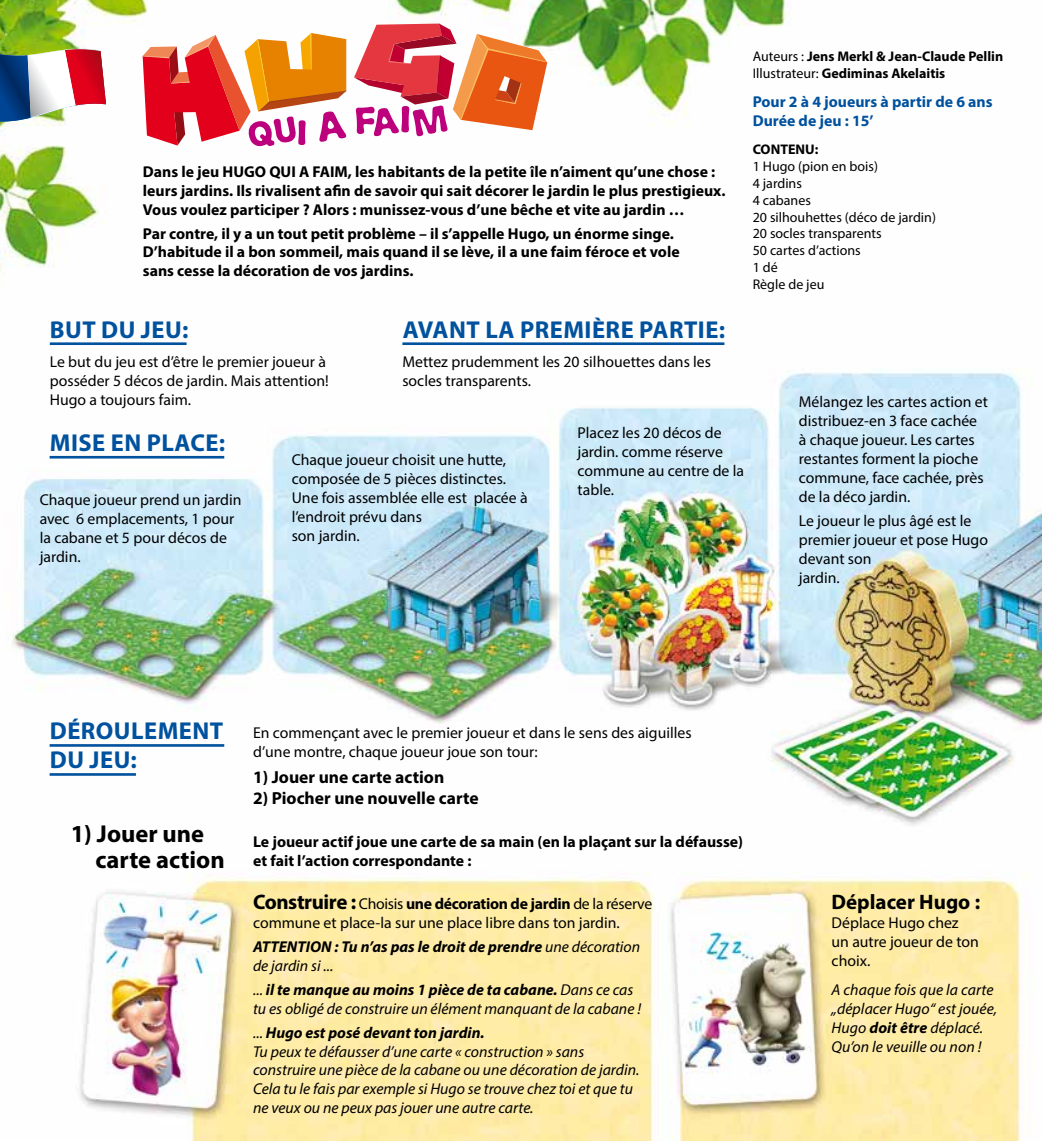
<style>
.page{position:relative;width:1042px;height:1141px;background:#fff}
.page>*{position:absolute;margin:0;border:0;box-sizing:border-box;transform-origin:0 0}
.t1{font:700 24.5px/29.4px "Myriad Pro";letter-spacing:.02em;color:#00519e}
.t2{font:700 24.5px/26.2px "Myriad Pro";color:#000}
.t3{font:700 21px "Myriad Pro";color:#000}
.t4{font:700 17.5px "Myriad Pro";color:#000}
.t5{font:15.75px/18.9px "Myriad Pro";color:#000}
.t6{font:700 15.75px/18.9px "Myriad Pro";color:#000}
.t7{font:italic 15.75px/18.9px "Myriad Pro";color:#000}
.t8{font:italic 700 15.75px/18.9px "Myriad Pro";color:#000}
.t9{font:700 15.75px/18.9px "Myriad Pro";color:#00519e}
.t10{font:14px/16.8px "Myriad Pro";color:#000}
.t11{font:700 14px/16.8px "Myriad Pro";color:#000}
.s1{font-weight:400}
.s2{font-weight:700;font-size:21px}
.s3{font-weight:700}
</style>
<div class="page">
<img style="left:0;top:0;width:1042px;height:1141px">
<hr style="left:50px;top:456px;width:174px;height:3px;background:#00519e">
<hr style="left:50px;top:744px;width:174px;height:3px;background:#00519e">
<hr style="left:50px;top:773px;width:86px;height:3px;background:#00519e">
<img style="left:0;top:48px;width:106px;height:75px">
<hr style="left:50px;top:342px;width:137px;height:3px;background:#00519e">
<hr style="left:402px;top:342px;width:322px;height:3px;background:#00519e">
<svg style="left:143px;top:33px;width:203px;height:114px"></svg>
<svg style="left:354px;top:24px;width:193px;height:112px"></svg>
<p class="t6" style="left:143px;top:162px;width:584px">Dans le jeu HUGO QUI A FAIM, les habitants de la petite île n’aiment qu’une chose : leurs jardins. Ils rivalisent afin de savoir qui sait décorer le jardin le plus prestigieux.<br>Vous voulez participer ? Alors : munissez-vous d’une bêche et vite au jardin …</p>
<p class="t6" style="left:143px;top:223px;width:538px">Par contre, il y a un tout petit problème – il s’appelle Hugo, un énorme singe.<br>D’habitude il a bon sommeil, mais quand il se lève, il a une faim féroce et vole sans cesse la décoration de vos jardins.</p>
<p class="t11" style="left:753px;top:48px;width:252px"><span class="s1">Auteurs :</span> Jens Merkl &amp; Jean-Claude Pellin<br><span class="s1">Illustrateur:</span> Gediminas Akelaitis</p>
<p class="t9" style="left:753px;top:91px;width:241px">Pour 2 à 4 joueurs à partir de 6 ans<br>Durée de jeu : 15’</p>
<p class="t11" style="left:753px;top:141px;width:67px">CONTENU:</p>
<p class="t10" style="left:753px;top:158px;width:185px">1 Hugo (pion en bois)<br>4 jardins<br>4 cabanes<br>20 silhouhettes (déco de jardin)<br>20 socles transparents<br>50 cartes d’actions<br>1 dé<br>Règle de jeu</p>
<h1 class="t1" style="left:50px;top:314px;width:140px">BUT DU JEU:</h1>
<h1 class="t1" style="left:403px;top:314px;width:324px">AVANT LA PREMIÈRE PARTIE:</h1>
<p class="t5" style="left:50px;top:352px;width:280px">Le but du jeu est d’être le premier joueur à posséder 5 décos de jardin. Mais attention!<br>Hugo a toujours faim.</p>
<p class="t5" style="left:402px;top:352px;width:310px">Mettez prudemment les 20 silhouettes dans les socles transparents.</p>
<h1 class="t1" style="left:50px;top:428px;width:177px">MISE EN PLACE:</h1>
<p class="t5" style="left:40px;top:490px;width:203px">Chaque joueur prend un jardin avec 6 emplacements, 1 pour la cabane et 5 pour décos de jardin.</p>
<p class="t5" style="left:292px;top:450px;width:237px">Chaque joueur choisit une hutte, composée de 5 pièces distinctes.<br>Une fois assemblée elle est placée à l’endroit prévu dans<br>son jardin.</p>
<p class="t5" style="left:577px;top:423px;width:168px">Placez les 20 décos de jardin. comme réserve commune au centre de la table.</p>
<p class="t5" style="left:799px;top:392px;width:190px">Mélangez les cartes action et distribuez-en 3 face cachée à chaque joueur. Les cartes restantes forment la pioche commune, face cachée, près de la déco jardin.</p>
<p class="t5" style="left:799px;top:511px;width:191px">Le joueur le plus âgé est le premier joueur et pose Hugo devant son<br>jardin.</p>
<h1 class="t1" style="left:50px;top:715px;width:175px">DÉROULEMENT<br>DU JEU:</h1>
<p class="t5" style="left:253px;top:723px;width:440px">En commençant avec le premier joueur et dans le sens des aiguilles d’une montre, chaque joueur joue son tour:</p>
<p class="t4" style="left:253px;top:765px;width:193px">1) Jouer une carte action</p>
<p class="t4" style="left:253px;top:786px;width:227px">2) Piocher une nouvelle carte</p>
<h1 class="t2" style="left:95px;top:820px;width:131px;text-indent:-25px">1) Jouer une carte action</h1>
<p class="t6" style="left:253px;top:832px;width:491px">Le joueur actif joue une carte de sa main (en la plaçant sur la défausse) et fait l’action correspondante :</p>
<p class="t5" style="left:253px;top:894px;width:401px"><span class="s2">Construire :</span> Choisis <span class="s3">une décoration de jardin</span> de la réserve commune et place-la sur une place libre dans ton jardin.</p>
<p class="t8" style="left:253px;top:937px;width:389px">ATTENTION : Tu n’as pas le droit de prendre <span class="s1">une décoration de jardin si ...</span></p>
<p class="t7" style="left:253px;top:980px;width:389px">... <span class="s3">il te manque au moins 1 pièce de ta cabane.</span> Dans ce cas tu es obligé de construire un élément manquant de la cabane !</p>
<p class="t7" style="left:253px;top:1023px;width:388px">... <span class="s3">Hugo est posé devant ton jardin.<br></span>Tu peux te défausser d’une carte « construction » sans construire une pièce de la cabane ou une décoration de jardin.<br>Cela tu le fais par exemple si Hugo se trouve chez toi et que tu ne veux ou ne peux pas jouer une autre carte.</p>
<h2 class="t3" style="left:831px;top:889px;width:150px">Déplacer Hugo :</h2>
<p class="t5" style="left:831px;top:913px;width:149px">Déplace Hugo chez un autre joueur de ton choix.</p>
<p class="t7" style="left:831px;top:980px;width:167px">A chaque fois que la carte „déplacer Hugo“ est jouée,<br>Hugo <span class="s3">doit être</span> déplacé.<br>Qu’on le veuille ou non !</p>
</div>
